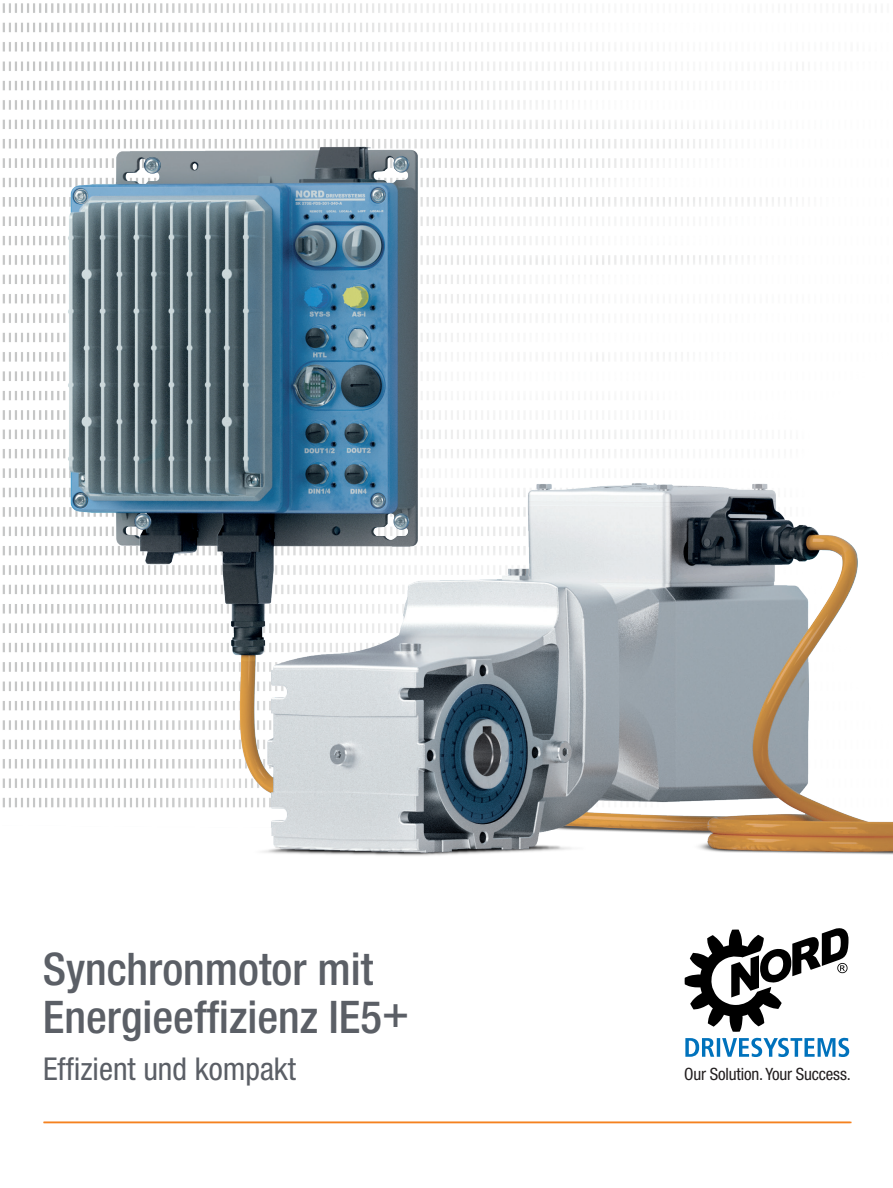
<style>
.page{position:relative;width:893px;height:1188px;background:#fff}
.page>*{position:absolute;margin:0;border:0;box-sizing:border-box;transform-origin:0 0}
.t1{font:500 condensed 45px "Helvetica Neue LT Std";color:#5b5f66}
.t2{font:condensed 31.5px "Helvetica Neue LT Std";color:#5b5f66}
.t3{font:condensed 16.95px "Helvetica Neue LT Std";letter-spacing:-.01em;color:#231f20}
</style>
<div class="page">
<hr style="left:44px;top:1122px;width:807px;height:1px;background:#f58220">
<img style="left:2px;top:3px;width:874px;height:804px">
<img style="left:3px;top:89px;width:890px;height:767px">
<img style="left:393px;top:513px;width:16px;height:17px;border-radius:8px">
<img style="left:134px;top:513px;width:17px;height:17px;border-radius:8px">
<img style="left:393px;top:156px;width:16px;height:17px;border-radius:8px">
<img style="left:144px;top:157px;width:17px;height:17px;border-radius:8px">
<svg style="left:685px;top:1038px;width:164px;height:19px"></svg>
<svg style="left:685px;top:928px;width:163px;height:104px"></svg>
<p class="t1" style="left:43px;top:942px;width:332px">Synchronmotor mit</p>
<p class="t1" style="left:43px;top:990px;width:368px">Energieeffizienz IE5+</p>
<p class="t2" style="left:43px;top:1050px;width:255px">Effizient und kompakt</p>
<p class="t3" style="left:684px;top:1064px;width:168px">Our Solution. Your Success.</p>
</div>
